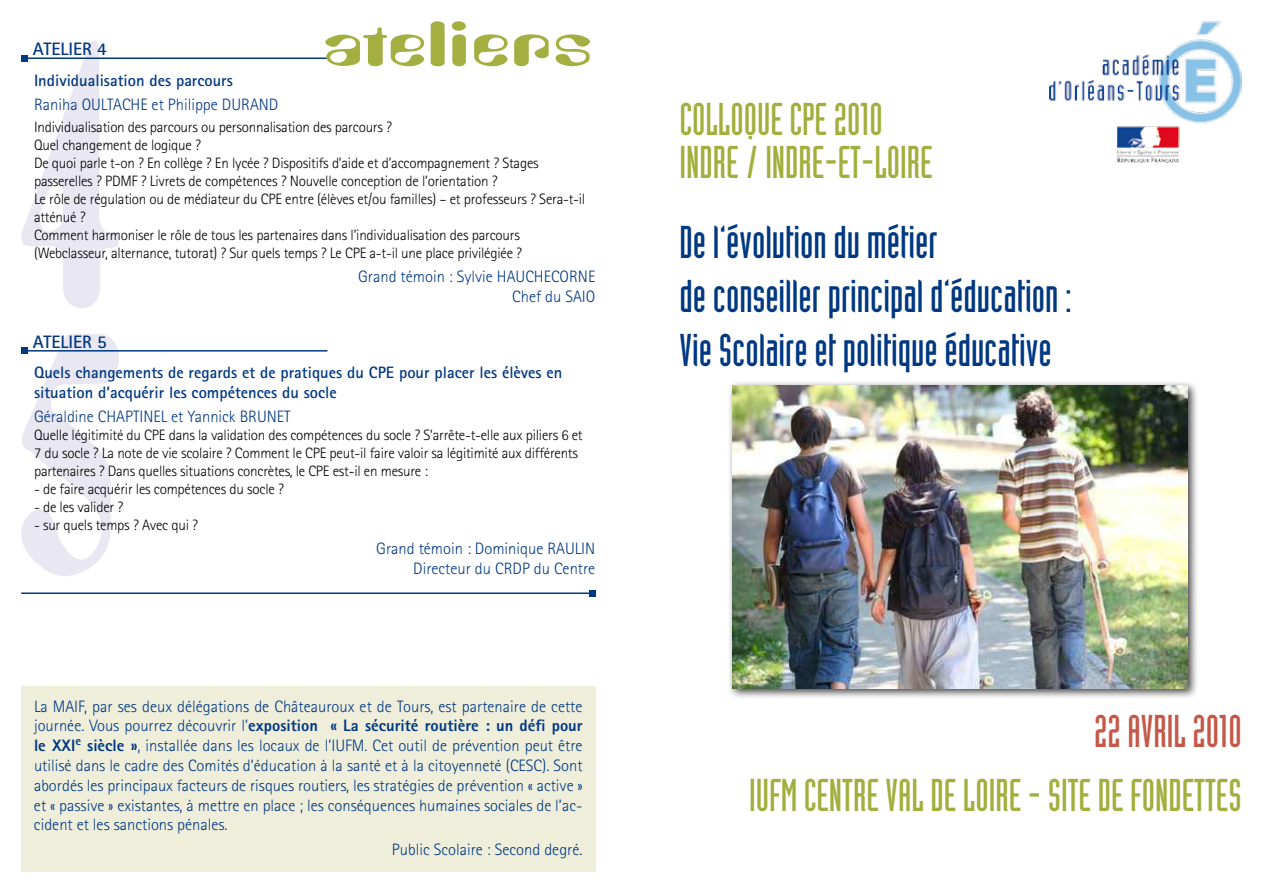
<style>
.page{position:relative;width:1263px;height:893px;background:#fff}
.page>*{position:absolute;margin:0;border:0;box-sizing:border-box;transform-origin:0 0}
.t1{font:45px/54px "Industria Solid";color:#003882}
.t2{font:45px/42.9px "Industria Solid";color:#a2af3e}
.t3{font:45px "Industria Solid";color:#c55949}
.t4{font:700 18px "Rotis Sans Serif";color:#003882}
.t5{font:300 16.5px/19.8px "Rotis Sans Serif";color:#003882}
.t6{font:700 16.5px/19.8px "Rotis Sans Serif";color:#003882}
.t7{font:300 15px/18px "Rotis Sans Serif";letter-spacing:-.015em;color:#000}
.s1{font-weight:800}
</style>
<div class="page">
<img style="left:1049px;top:21px;width:193px;height:142px">
<div style="left:727px;top:380px;width:478px;height:327px;background:#000;opacity:.75"></div>
<img style="left:732px;top:386px;width:455px;height:303px">
<hr style="left:24px;top:58px;width:303px;height:1px;background:#003882">
<svg style="left:21px;top:40px;width:98px;height:268px"></svg>
<hr style="left:24px;top:350px;width:303px;height:2px;background:#003882">
<svg style="left:21px;top:334px;width:100px;height:242px"></svg>
<hr style="left:21px;top:592px;width:571px;height:2px;background:#003882">
<svg style="left:589px;top:590px;width:6px;height:6px"></svg>
<div style="left:21px;top:686px;width:574px;height:186px;background:#eeeedb"></div>
<svg style="left:323px;top:21px;width:267px;height:46px"></svg>
<p class="t4" style="left:33px;top:38px;width:75px">ATELIER 4</p>
<p class="t6" style="left:34px;top:70px;width:200px">Individualisation des parcours</p>
<p class="t5" style="left:34px;top:94px;width:246px">Raniha OULTACHE et Philippe DURAND</p>
<p class="t7" style="left:34px;top:118px;width:553px">Individualisation des parcours ou personnalisation des parcours ?<br>Quel changement de logique ?<br>De quoi parle t-on ? En collège ? En lycée ? Dispositifs d’aide et d’accompagnement ? Stages passerelles ? PDMF ? Livrets de compétences ? Nouvelle conception de l’orientation ?<br>Le rôle de régulation ou de médiateur du CPE entre (élèves et/ou familles) – et professeurs ? Sera-t-il atténué ?<br>Comment harmoniser le rôle de tous les partenaires dans l’individualisation des parcours (Webclasseur, alternance, tutorat) ? Sur quels temps ? Le CPE a-t-il une place privilégiée ?</p>
<p class="t5" style="left:512px;top:267px;width:85px;text-indent:-154px">Grand témoin : Sylvie Hauchecorne<br>Chef du SAIO</p>
<p class="t4" style="left:33px;top:330px;width:75px">ATELIER 5</p>
<p class="t6" style="left:34px;top:363px;width:530px">Quels changements de regards et de pratiques du CPE pour placer les élèves en situation d’acquérir les compétences du socle</p>
<p class="t5" style="left:34px;top:407px;width:258px">Géraldine CHAPTINEL et Yannick BRUNET</p>
<p class="t7" style="left:34px;top:426px;width:550px">Quelle légitimité du CPE dans la validation des compétences du socle ? S’arrête-t-elle aux piliers 6 et<br>7 du socle ? La note de vie scolaire ? Comment le CPE peut-il faire valoir sa légitimité aux différents partenaires ? Dans quelles situations concrètes, le CPE est-il en mesure :</p>
<p class="t7" style="left:34px;top:480px;width:251px">- de faire acquérir les compétences du socle ?</p>
<p class="t7" style="left:34px;top:498px;width:91px">- de les valider ?</p>
<p class="t7" style="left:34px;top:516px;width:166px">- sur quels temps ? Avec qui ?</p>
<p class="t5" style="left:376px;top:539px;width:221px;text-align:right">Grand témoin : Dominique RAULIN<br>Directeur du CRDP du Centre</p>
<p class="t5" style="left:34px;top:696px;width:550px;text-align:justify">La MAIF, par ses deux délégations de Châteauroux et de Tours, est partenaire de cette journée. Vous pourrez découvrir l’<span class="s1">exposition « La sécurité routière : un défi pour le XXI</span><sup>e</sup> <span class="s1">siècle »</span>, installée dans les locaux de l’IUFM. Cet outil de prévention peut être utilisé dans le cadre des Comités d’éducation à la santé et à la citoyenneté (CESC). Sont abordés les principaux facteurs de risques routiers, les stratégies de prévention « active » et « passive » existantes, à mettre en place ; les conséquences humaines sociales de l’ac&shy;cident et les sanctions pénales.</p>
<p class="t5" style="left:392px;top:839px;width:192px">Public Scolaire : Second degré.</p>
<h1 class="t2" style="left:679px;top:97px;width:255px">COLLOQUE CPE 2010<br>INDRE / INDRE-ET-LOIRE</h1>
<h1 class="t1" style="left:679px;top:215px;width:394px">De l’évolution du métier<br>de conseiller principal d’éducation :<br>Vie Scolaire et politique éducative</h1>
<h1 class="t3" style="left:1094px;top:706px;width:149px">22 AVRIL 2010</h1>
<h1 class="t2" style="left:749px;top:773px;width:494px">IUFM CENTRE VAL DE LOIRE - SITE DE FONDETTES</h1>
</div>
